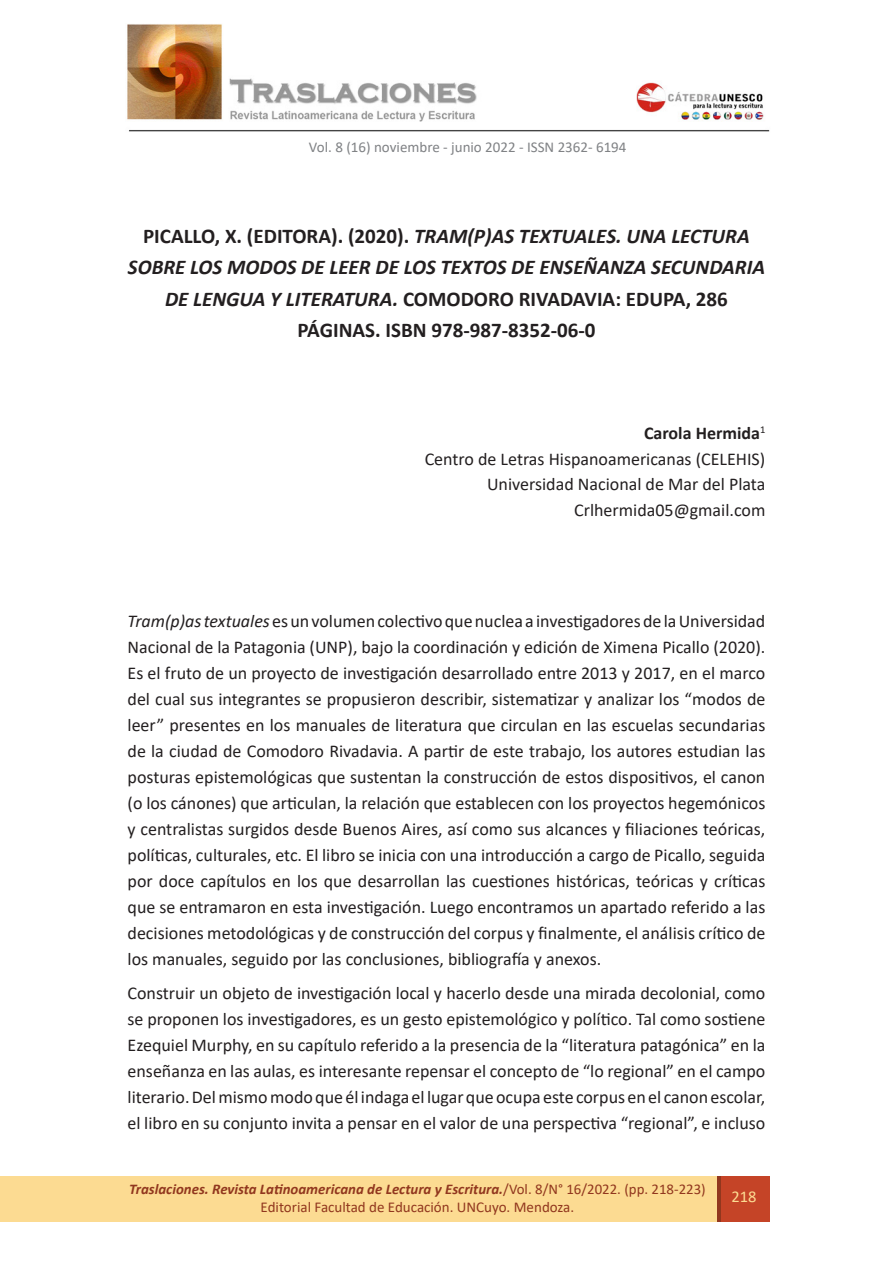
<style>
.page{position:relative;width:893px;height:1263px;background:#fff}
.page>*{position:absolute;margin:0;border:0;box-sizing:border-box;transform-origin:0 0}
.Título_Principal{font:italic 700 21px/31.5px "Calibri";color:#231f20;text-align:center}
.t1{font:18px/26px "Calibri";color:#231f20;text-align:justify}
.t2{font:700 18px "Calibri";color:#231f20}
.t3{font:16.5px "Calibri";color:#fcdb92}
.t4{font:15px "Calibri";color:#91371e}
.t5{font:15px "Calibri";color:#808285}
.t6{font:italic 700 14.85px "Calibri";color:#91371e}
.s1{font-style:normal}
.s2{font-style:italic}
.s3{font-weight:400;font-style:normal}
</style>
<div class="page">
<img style="left:127px;top:24px;width:643px;height:108px">
<div style="left:718px;top:1176px;width:52px;height:46px;background:#c54427"></div>
<div style="left:0;top:1176px;width:719px;height:46px;background:#fcdb92"></div>
<hr style="left:718px;top:1176px;width:3px;height:46px;background:#91371e">
<p class="t5" style="left:309px;top:136px;width:319px">Vol. 8 (16) noviembre - junio 2022 - ISSN 2362- 6194</p>
<p class="Título_Principal" style="left:128px;top:219px;width:639px"><span class="s1">PICALLO, X. (EDITORA). (2020).</span> TRAM(P)AS TEXTUALES. UNA LECTURA SOBRE LOS MODOS DE LEER DE LOS TEXTOS DE ENSEÑANZA SECUNDARIA DE LENGUA Y LITERATURA. <span class="s1">COMODORO RIVADAVIA: EDUPA, 286<br>PÁGINAS. ISBN 978-987-8352-06-0</span></p>
<p class="t2" style="left:644px;top:421px;width:123px">Carola Hermida<sup>1</sup></p>
<p class="t1" style="left:425px;top:445px;width:342px">Centro de Letras Hispanoamericanas (CELEHIS)</p>
<p class="t1" style="left:487px;top:471px;width:280px">Universidad Nacional de Mar del Plata</p>
<p class="t1" style="left:574px;top:496px;width:193px">Crlhermida05@gmail.com</p>
<p class="t1" style="left:128px;top:608px;width:639px"><span class="s2">Tram(p)as textuales</span> es un volumen colectivo que nuclea a investigadores de la Universidad Nacional de la Patagonia (UNP), bajo la coordinación y edición de Ximena Picallo (2020).<br>Es el fruto de un proyecto de investigación desarrollado entre 2013 y 2017, en el marco del cual sus integrantes se propusieron describir, sistematizar y analizar los “modos de leer” presentes en los manuales de literatura que circulan en las escuelas secundarias de la ciudad de Comodoro Rivadavia. A partir de este trabajo, los autores estudian las posturas epistemológicas que sustentan la construcción de estos dispositivos, el canon (o los cánones) que articulan, la relación que establecen con los proyectos hegemónicos y centralistas surgidos desde Buenos Aires, así como sus alcances y filiaciones teóricas, políticas, culturales, etc. El libro se inicia con una introducción a cargo de Picallo, seguida por doce capítulos en los que desarrollan las cuestiones históricas, teóricas y críticas que se entramaron en esta investigación. Luego encontramos un apartado referido a las decisiones metodológicas y de construcción del corpus y finalmente, el análisis crítico de los manuales, seguido por las conclusiones, bibliografía y anexos.</p>
<p class="t1" style="left:128px;top:980px;width:639px">Construir un objeto de investigación local y hacerlo desde una mirada decolonial, como se proponen los investigadores, es un gesto epistemológico y político. Tal como sostiene Ezequiel Murphy, en su capítulo referido a la presencia de la “literatura patagónica” en la enseñanza en las aulas, es interesante repensar el concepto de “lo regional” en el campo literario. Del mismo modo que él indaga el lugar que ocupa este corpus en el canon escolar, el libro en su conjunto invita a pensar en el valor de una perspectiva “regional”, e incluso</p>
<p class="t6" style="left:129px;top:1179px;width:578px">Traslaciones. Revista Latinoamericana de Lectura y Escritura.<span class="s3">/Vol. 8/N° 16/2022. (pp. 218-223)</span></p>
<p class="t4" style="left:261px;top:1197px;width:315px">Editorial Facultad de Educación. UNCuyo. Mendoza.</p>
<p class="t3" style="left:731px;top:1185px;width:27px">218</p>
</div>
